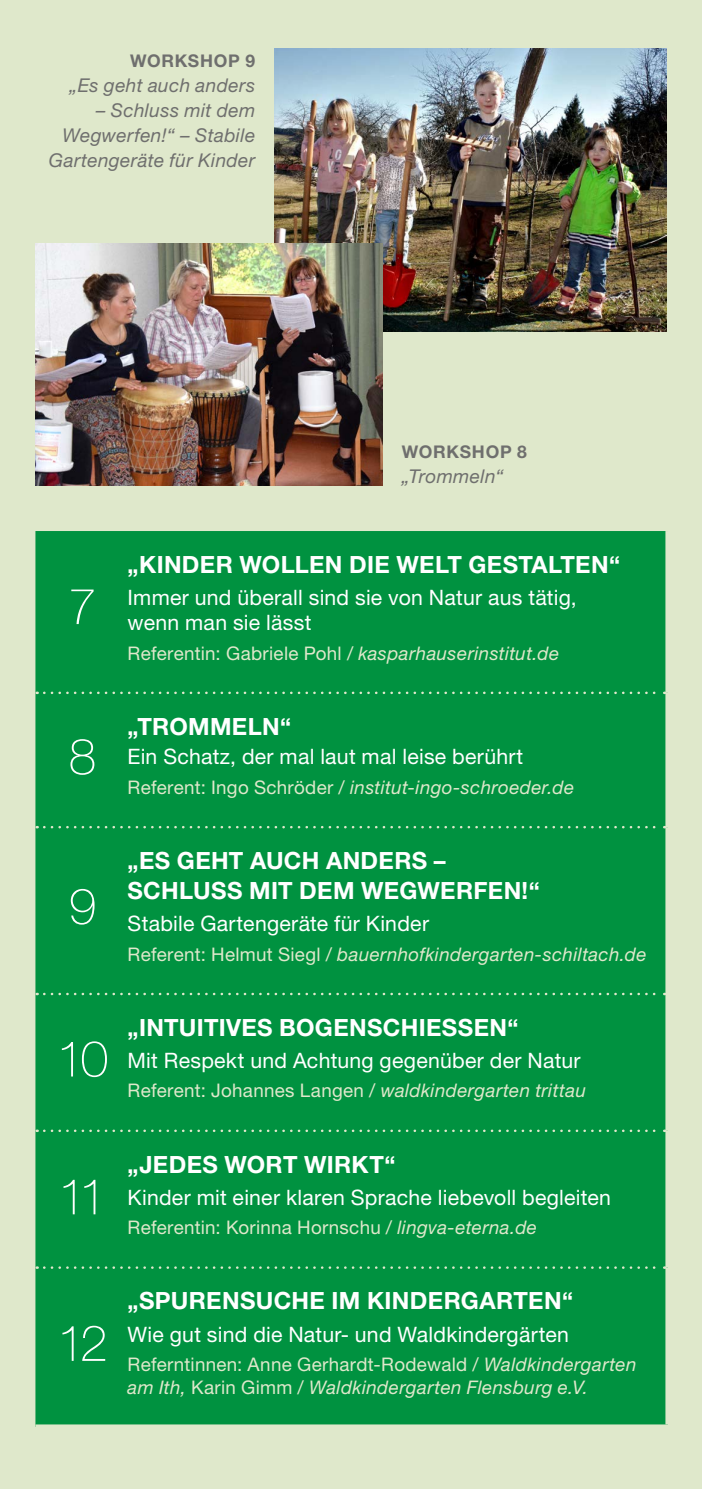
<style>
.page{position:relative;width:702px;height:1489px;background:#fff}
.page>*{position:absolute;margin:0;border:0;box-sizing:border-box;transform-origin:0 0}
.t1{font:100 50px "Helvetica Neue LT Std";color:#fff}
.t2{font:700 23.75px/30px "Helvetica Neue LT Std";letter-spacing:.015em;color:#fff}
.t3{font:21.25px/25px "Helvetica Neue LT Std";letter-spacing:.01em;color:#fff}
.t4{font:italic 19px/25px "Helvetica Neue LT Std";letter-spacing:.02em;color:#6f6f6e;text-align:right}
.t5{font:italic 18.75px/22.5px "Helvetica Neue LT Std";letter-spacing:.02em;color:#dfe8cb}
.t6{font:18.75px "Helvetica Neue LT Std";letter-spacing:.015em;color:#dfe8cb}
.t7{font:700 17.5px "Helvetica Neue LT Std";letter-spacing:.045em;color:#6f6f6e}
.s1{font-style:italic}
.s2{font-style:normal}
</style>
<div class="page">
<div style="left:0;top:0;width:702px;height:1488px;background:#dfe8cb"></div>
<img style="left:274px;top:49px;width:392px;height:282px">
<div style="left:35px;top:531px;width:630px;height:893px;background:#009240"></div>
<hr style="left:37px;top:691px;width:627px;height:3px;background:#009240">
<hr style="left:37px;top:825px;width:627px;height:3px;background:#009240">
<hr style="left:37px;top:1129px;width:627px;height:2px;background:#009240">
<hr style="left:37px;top:992px;width:627px;height:3px;background:#009240">
<hr style="left:37px;top:1266px;width:627px;height:2px;background:#009240">
<svg style="left:44px;top:691px;width:621px;height:3px"></svg>
<svg style="left:44px;top:825px;width:621px;height:3px"></svg>
<svg style="left:44px;top:1129px;width:621px;height:2px"></svg>
<svg style="left:44px;top:992px;width:621px;height:3px"></svg>
<svg style="left:44px;top:1266px;width:621px;height:2px"></svg>
<img style="left:35px;top:243px;width:348px;height:243px">
<p class="t7" style="left:130px;top:50px;width:127px">WORKSHOP 9</p>
<p class="t4" style="left:69px;top:72px;width:187px">„Es geht auch anders</p>
<p class="t4" style="left:49px;top:97px;width:208px">– Schluss mit dem<br>Wegwerfen!“ – Stabile<br>Gartengeräte für Kinder</p>
<p class="t7" style="left:402px;top:441px;width:127px">WORKSHOP 8</p>
<p class="t4" style="left:402px;top:463px;width:103px">„Trommeln“</p>
<h1 class="t1" style="left:68px;top:577px;width:29px">7</h1>
<p class="t2" style="left:128px;top:549px;width:494px">„KINDER WOLLEN DIE WELT GESTALTEN“</p>
<p class="t3" style="left:128px;top:584px;width:450px">Immer und überall sind sie von Natur aus tätig, wenn man sie lässt</p>
<p class="t6" style="left:128px;top:641px;width:433px">Referentin: Gabriele Pohl / <span class="s1">kasparhauserinstitut.de</span></p>
<h1 class="t1" style="left:68px;top:727px;width:29px">8</h1>
<h1 class="t1" style="left:68px;top:877px;width:29px">9</h1>
<p class="t2" style="left:128px;top:710px;width:165px">„TROMMELN“</p>
<p class="t3" style="left:128px;top:743px;width:397px">Ein Schatz, der mal laut mal leise berührt</p>
<p class="t5" style="left:128px;top:775px;width:448px"><span class="s2">Referent: Ingo Schröder</span> / institut-ingo-schroeder.de</p>
<p class="t2" style="left:128px;top:844px;width:413px">„ES GEHT AUCH ANDERS –<br>SCHLUSS MIT DEM WEGWERFEN!“</p>
<p class="t3" style="left:128px;top:910px;width:303px">Stabile Gartengeräte für Kinder</p>
<p class="t5" style="left:128px;top:942px;width:520px"><span class="s2">Referent: Helmut Siegl</span> / bauernhofkindergarten-schiltach.de</p>
<h1 class="t1" style="left:56px;top:1030px;width:53px">10</h1>
<p class="t2" style="left:128px;top:1011px;width:392px">„INTUITIVES BOGENSCHIESSEN“</p>
<p class="t3" style="left:128px;top:1047px;width:454px">Mit Respekt und Achtung gegenüber der Natur</p>
<p class="t5" style="left:128px;top:1079px;width:460px"><span class="s2">Referent: Johannes Langen</span> / waldkindergarten trittau</p>
<h1 class="t1" style="left:58px;top:1167px;width:50px">11</h1>
<p class="t2" style="left:128px;top:1148px;width:269px">„JEDES WORT WIRKT“</p>
<p class="t3" style="left:128px;top:1184px;width:485px">Kinder mit einer klaren Sprache liebevoll begleiten</p>
<p class="t6" style="left:128px;top:1216px;width:411px">Referentin: Korinna Hornschu <span class="s1">/ lingva-eterna.de</span></p>
<h1 class="t1" style="left:57px;top:1314px;width:52px">12</h1>
<p class="t2" style="left:128px;top:1285px;width:447px">„SPURENSUCHE IM KINDERGARTEN“</p>
<p class="t3" style="left:128px;top:1320px;width:443px">Wie gut sind die Natur- und Waldkindergärten</p>
<p class="t5" style="left:128px;top:1352px;width:510px"><span class="s2">Referntinnen: Anne Gerhardt-Rodewald</span> / Waldkindergarten am Ith, <span class="s2">Karin Gimm</span> / Waldkindergarten Flensburg e.V.</p>
</div>
